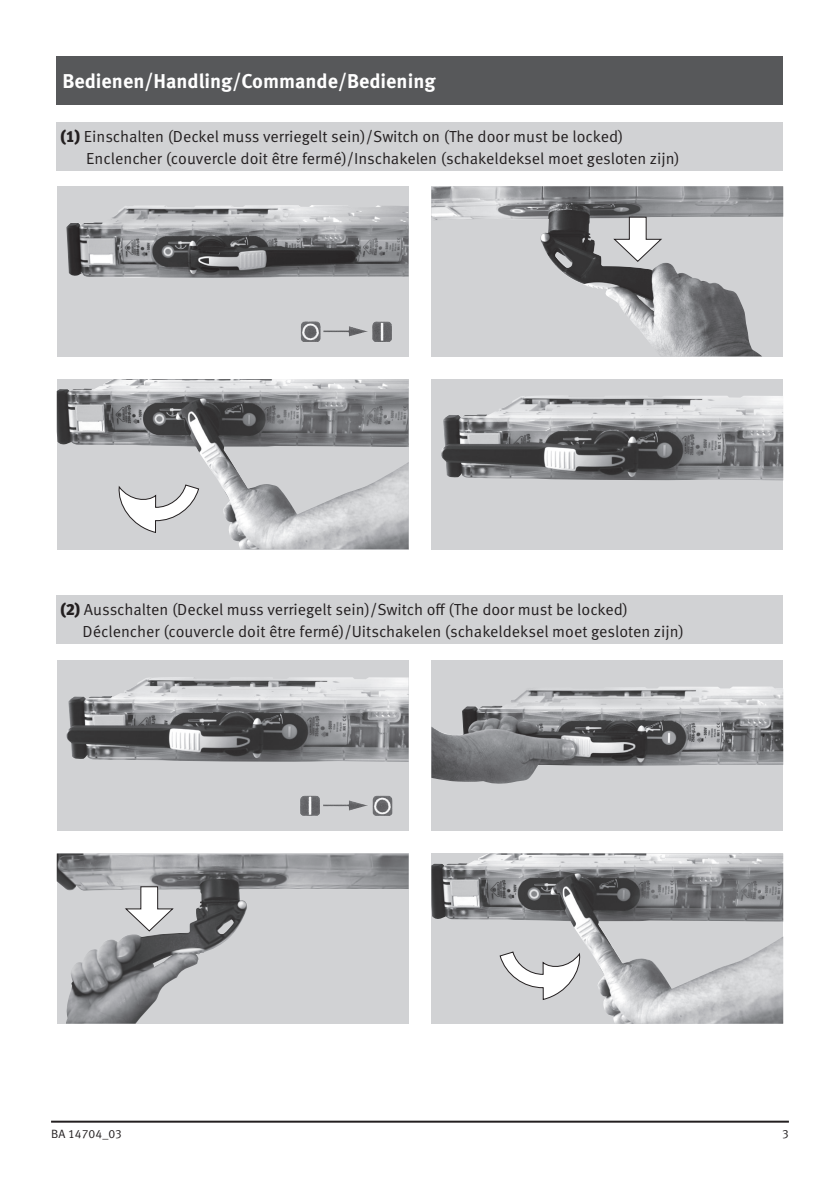
<style>
.page{position:relative;width:840px;height:1191px;background:#fff}
.page>*{position:absolute;margin:0;border:0;box-sizing:border-box;transform-origin:0 0}
.t1{font:700 20px "Meta Pro";color:#fff}
.t2{font:16px/22px "Meta Pro";color:#231f20}
.t3{font:12px "Meta Pro";color:#231f20}
.s1{font-weight:900}
</style>
<div class="page">
<hr style="left:51px;top:1120px;width:737px;height:2px;background:#231f20">
<div style="left:57px;top:122px;width:725px;height:49px;background:#d1d2d4"></div>
<div style="left:57px;top:57px;width:725px;height:48px;background:#57585a"></div>
<div style="left:57px;top:595px;width:725px;height:48px;background:#d1d2d4"></div>
<div style="left:431px;top:660px;width:351px;height:171px;background:#d1d2d4"></div>
<img style="left:431px;top:686px;width:351px;height:98px">
<img style="left:431px;top:853px;width:351px;height:170px">
<img style="left:57px;top:853px;width:351px;height:170px">
<div style="left:57px;top:660px;width:351px;height:171px;background:#d1d2d4"></div>
<img style="left:66px;top:677px;width:342px;height:85px">
<svg style="left:499px;top:951px;width:82px;height:49px"></svg>
<svg style="left:124px;top:886px;width:50px;height:46px"></svg>
<img style="left:431px;top:186px;width:351px;height:170px">
<img style="left:57px;top:379px;width:351px;height:170px">
<div style="left:57px;top:186px;width:351px;height:170px;background:#d1d2d4"></div>
<img style="left:66px;top:205px;width:342px;height:73px">
<img style="left:300px;top:795px;width:93px;height:21px">
<div style="left:431px;top:379px;width:351px;height:170px;background:#d1d2d4"></div>
<img style="left:441px;top:396px;width:341px;height:84px">
<svg style="left:117px;top:484px;width:82px;height:49px"></svg>
<svg style="left:612px;top:216px;width:50px;height:46px"></svg>
<img style="left:300px;top:321px;width:92px;height:21px">
<p class="t1" style="left:62px;top:69px;width:374px">Bedienen/Handling/Commande/Bediening</p>
<p class="t2" style="left:86px;top:125px;width:594px;text-indent:-26px"><span class="s1">(1)</span> Einschalten (Deckel muss verriegelt sein)/Switch on (The door must be locked)<br>Enclencher (couvercle doit être fermé)/Inschakelen (schakeldeksel moet gesloten zijn)</p>
<p class="t2" style="left:82px;top:598px;width:602px;text-indent:-22px"><span class="s1">(2)</span> Ausschalten (Deckel muss verriegelt sein)/Switch off (The door must be locked)<br>Déclencher (couvercle doit être fermé)/Uitschakelen (schakeldeksel moet gesloten zijn)</p>
<p class="t3" style="left:51px;top:1126px;width:73px">BA 14704_03</p>
<p class="t3" style="left:781px;top:1126px;width:8px">3</p>
</div>
